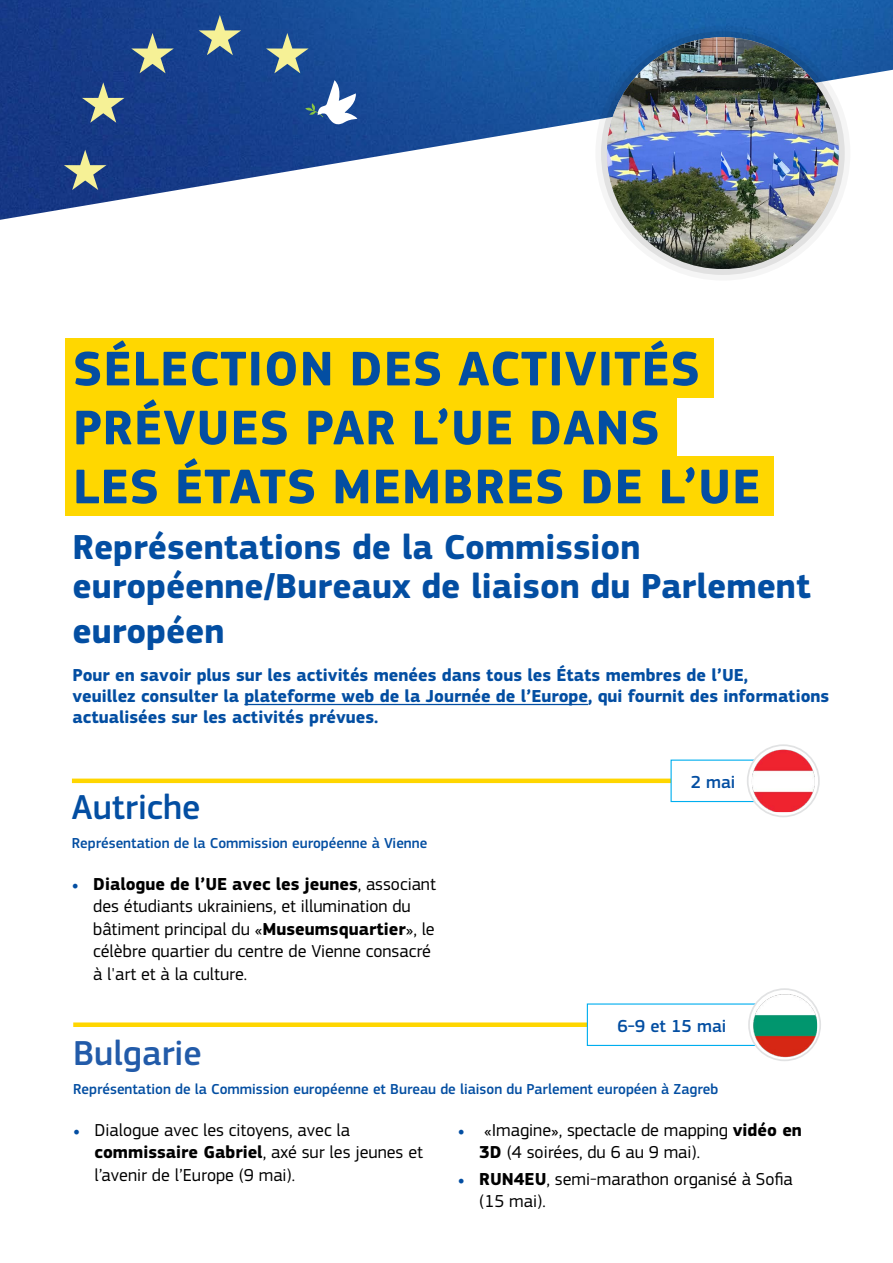
<style>
.page{position:relative;width:893px;height:1263px;background:#fff}
.page>*{position:absolute;margin:0;border:0;box-sizing:border-box;transform-origin:0 0}
.t1{font:700 50.55px/58.9px "EC Square Sans Pro";letter-spacing:.02em;color:#034ea2}
.t2{font:700 36px/39px "EC Square Sans Pro";color:#034ea2}
.t3{font:500 36px "EC Square Sans Pro";color:#225ba9}
.t4{font:500 36px "EC Square Sans Pro";color:#034ea2}
.t5{font:500 18.15px "EC Square Sans Pro";color:#034ea2}
.t6{font:18px/22.5px "EC Square Sans Pro";color:#000}
.t7{font:700 18px/21px "EC Square Sans Pro";color:#034ea2}
.t8{font:500 15px "EC Square Sans Pro";color:#034ea2}
.s1{font-family:"Minion Pro";color:#034ea2}
.s2{font-weight:700}
</style>
<div class="page">
<img style="left:0;top:0;width:893px;height:220px">
<div style="left:65px;top:397px;width:611px;height:60px;background:#ffd700"></div>
<div style="left:65px;top:338px;width:649px;height:60px;background:#ffd700"></div>
<div style="left:65px;top:456px;width:709px;height:59px;background:#ffd700"></div>
<hr style="left:244px;top:704px;width:344px;height:1px;background:#034ea2">
<svg style="left:199px;top:15px;width:42px;height:40px"></svg>
<svg style="left:131px;top:33px;width:43px;height:40px"></svg>
<svg style="left:82px;top:82px;width:43px;height:41px"></svg>
<svg style="left:64px;top:150px;width:42px;height:40px"></svg>
<svg style="left:333px;top:149px;width:43px;height:41px"></svg>
<svg style="left:266px;top:33px;width:43px;height:40px"></svg>
<svg style="left:305px;top:80px;width:54px;height:46px"></svg>
<div style="left:73px;top:1022px;width:693px;height:5px;background:#ffd600"></div>
<div style="left:587px;top:1004px;width:169px;height:41px;background:#fff"></div>
<div style="left:587px;top:1003px;width:170px;height:43px;border:1px solid #00aeef"></div>
<div style="left:748px;top:988px;width:73px;height:73px;background:#e1e2e3;border-radius:50%"></div>
<div style="left:750px;top:990px;width:69px;height:69px;background:#fff;border-radius:50%"></div>
<img style="left:753px;top:992px;width:64px;height:66px">
<svg style="left:595px;top:26px;width:255px;height:255px"></svg>
<img style="left:607px;top:37px;width:232px;height:232px;border-radius:116px">
<div style="left:72px;top:778px;width:693px;height:5px;background:#ffd600"></div>
<div style="left:671px;top:760px;width:84px;height:41px;background:#fff"></div>
<div style="left:670px;top:759px;width:86px;height:43px;border:1px solid #00aeef"></div>
<svg style="left:747px;top:744px;width:73px;height:73px"></svg>
<svg style="left:748px;top:746px;width:70px;height:69px"></svg>
<img style="left:752px;top:747px;width:64px;height:65px">
<h1 class="t1" style="left:73px;top:341px;width:689px">SÉLECTION DES ACTIVITÉS<br>PRÉVUES PAR L’UE DANS<br>LES ÉTATS MEMBRES DE L’UE</h1>
<h2 class="t2" style="left:73px;top:529px;width:740px">Représentations de la Commission européenne/Bureaux de liaison du Parlement</h2>
<h2 class="t2" style="left:73px;top:613px;width:153px">européen</h2>
<p class="t7" style="left:73px;top:665px;width:758px">Pour en savoir plus sur les activités menées dans tous les États membres de l’UE,<br>veuillez consulter la plateforme web de la Journée de l’Europe, qui fournit des informations actualisées sur les activités prévues.</p>
<h2 class="t4" style="left:72px;top:786px;width:130px">Autriche</h2>
<p class="t8" style="left:72px;top:834px;width:357px">Représentation de la Commission européenne à Vienne</p>
<p class="t6" style="left:93px;top:873px;width:344px;text-indent:-21px"><span class="s1">•</span> <span class="s2">Dialogue de l’UE avec les jeunes</span>, associant des étudiants ukrainiens, et illumination du bâtiment principal du «<span class="s2">Museumsquartier</span>», le célèbre quartier du centre de Vienne consacré à l'art et à la culture.</p>
<p class="t5" style="left:691px;top:771px;width:46px">2 mai</p>
<p class="t5" style="left:617px;top:1015px;width:110px">6-9 et 15 mai</p>
<h2 class="t3" style="left:73px;top:1032px;width:130px">Bulgarie</h2>
<p class="t8" style="left:73px;top:1080px;width:647px">Représentation de la Commission européenne et Bureau de liaison du Parlement européen à Zagreb</p>
<p class="t6" style="left:95px;top:1118px;width:330px;text-indent:-21px"><span class="s1">•</span> Dialogue avec les citoyens, avec la <span class="s2">commissaire Gabriel</span>, axé sur les jeunes et l’avenir de l’Europe (9 mai).</p>
<p class="t6" style="left:479px;top:1118px;width:324px;text-indent:-21px"><span class="s1">•</span> «Imagine», spectacle de mapping <span class="s2">vidéo en<br>3D</span> (4 soirées, du 6 au 9 mai).</p>
<p class="t6" style="left:479px;top:1168px;width:315px;text-indent:-21px"><span class="s1">•</span> <span class="s2">RUN4EU</span>, semi-marathon organisé à Sofia (15 mai).</p>
</div>
